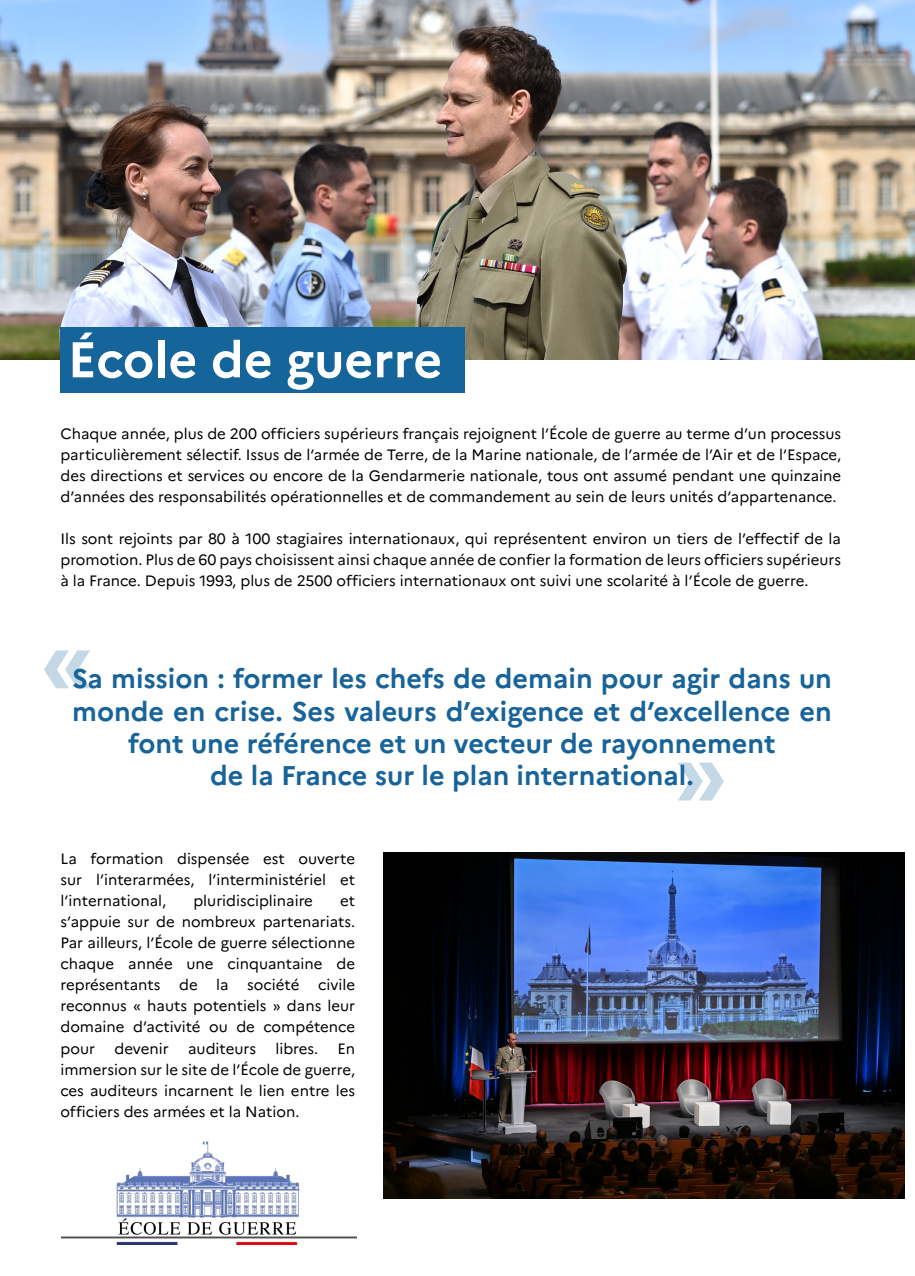
<style>
.page{position:relative;width:915px;height:1276px;background:#fff}
.page>*{position:absolute;margin:0;border:0;box-sizing:border-box;transform-origin:0 0}
.t1{font:700 94.8px "Marianne";color:#15659b}
.t2{font:700 50.1px "Marianne";color:#fff}
.t3{font:700 27px/32.4px "Marianne";color:#18649a;text-align:center}
.t4{font:15px/21px "Marianne";color:#000;text-align:justify}
</style>
<div class="page">
<img style="left:1px;top:0;width:913px;height:359px">
<div style="left:60px;top:327px;width:404px;height:66px;background:#15659b"></div>
<img style="left:62px;top:1141px;width:294px;height:103px">
<img style="left:383px;top:852px;width:521px;height:347px">
<p class="t2" style="left:67px;top:329px;width:376px">École de guerre</p>
<p class="t4" style="left:60px;top:423px;width:782px">Chaque année, plus de 200 officiers supérieurs français rejoignent l’École de guerre au terme d’un processus particulièrement sélectif. Issus de l’armée de Terre, de la Marine nationale, de l’armée de l’Air et de l’Espace, des directions et services ou encore de la Gendarmerie nationale, tous ont assumé pendant une quinzaine d’années des responsabilités opérationnelles et de commandement au sein de leurs unités d’appartenance.</p>
<p class="t4" style="left:60px;top:528px;width:781px">Ils sont rejoints par 80 à 100 stagiaires internationaux, qui représentent environ un tiers de l’effectif de la promotion. Plus de 60 pays choisissent ainsi chaque année de confier la formation de leurs officiers supérieurs à la France. Depuis 1993, plus de 2500 officiers internationaux ont suivi une scolarité à l’École de guerre.</p>
<h1 class="t1" style="left:40px;top:601px;width:55px">«</h1>
<p class="t3" style="left:72px;top:662px;width:761px">Sa mission : former les chefs de demain pour agir dans un monde en crise. Ses valeurs d’exigence et d’excellence en font une référence et un vecteur de rayonnement</p>
<p class="t3" style="left:210px;top:759px;width:484px">de la France sur le plan international.</p>
<h1 class="t1" style="left:674px;top:713px;width:55px">»</h1>
<p class="t4" style="left:60px;top:848px;width:296px">La formation dispensée est ouverte sur l’interarmées, l’interministériel et l’international,</p>
<p class="t4" style="left:193px;top:890px;width:121px">pluridisciplinaire</p>
<p class="t4" style="left:60px;top:890px;width:296px;text-indent:279px">et s’appuie sur de nombreux partenariats.<br>Par ailleurs, l’École de guerre sélectionne chaque année une cinquantaine de représentants de la société civile reconnus « hauts potentiels » dans leur domaine d’activité ou de compétence pour</p>
<p class="t4" style="left:114px;top:1037px;width:56px">devenir</p>
<p class="t4" style="left:188px;top:1037px;width:69px">auditeurs</p>
<p class="t4" style="left:275px;top:1037px;width:44px">libres.</p>
<p class="t4" style="left:60px;top:1037px;width:296px;text-indent:277px">En immersion sur le site de l’École de guerre, ces auditeurs incarnent le lien entre les officiers des armées et la Nation.</p>
</div>
